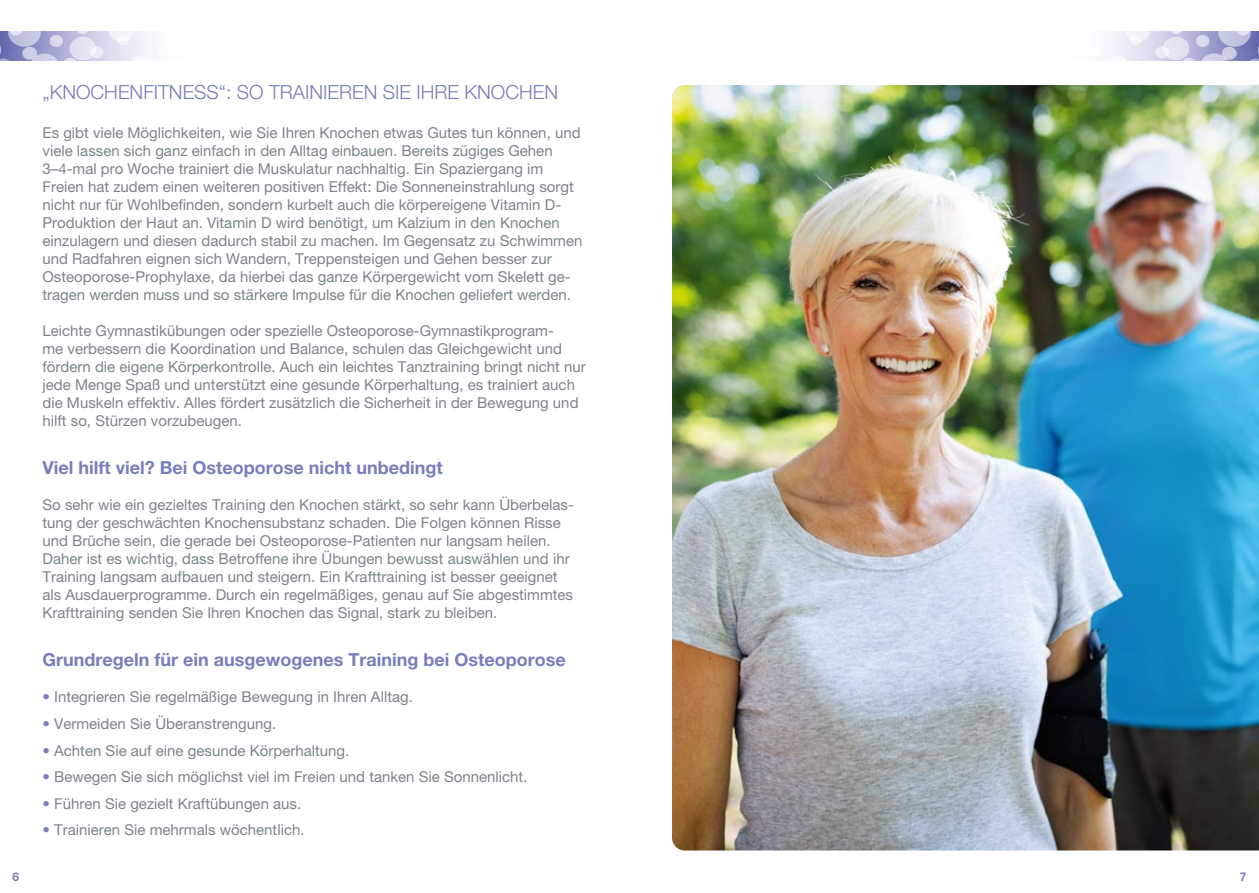
<style>
.page{position:relative;width:1259px;height:893px;background:#fff}
.page>*{position:absolute;margin:0;border:0;box-sizing:border-box;transform-origin:0 0}
.t1{font:300 19.5px "Helvetica Neue LT Pro";color:#787ebc}
.t2{font:700 18px "Helvetica Neue LT Pro";color:#787ebc}
.t3{font:15px/18px "Helvetica Neue LT Pro";color:#7a858a}
.t4{font:700 12px "Helvetica Neue LT Pro";color:#787ebc}
.s1{font-weight:300;color:#787ebc}
</style>
<div class="page">
<svg style="left:1110px;top:32px;width:149px;height:28px;background:#c7c7e3"></svg>
<svg style="left:0;top:32px;width:149px;height:28px;background:#c7c7e3"></svg>
<img style="left:672px;top:85px;width:587px;height:765px">
<h1 class="t1" style="left:43px;top:80px;width:517px">„KNOCHENFITNESS“: SO TRAINIEREN SIE IHRE KNOCHEN</h1>
<p class="t3" style="left:43px;top:124px;width:541px">Es gibt viele Möglichkeiten, wie Sie Ihren Knochen etwas Gutes tun können, und viele lassen sich ganz einfach in den Alltag einbauen. Bereits zügiges Gehen 3–4-mal pro Woche trainiert die Muskulatur nachhaltig. Ein Spaziergang im Freien hat zudem einen weiteren positiven Effekt: Die Sonneneinstrahlung sorgt nicht nur für Wohlbefinden, sondern kurbelt auch die körpereigene Vitamin D-Produktion der Haut an. Vitamin D wird benötigt, um Kalzium in den Knochen einzulagern und diesen dadurch stabil zu machen. Im Gegensatz zu Schwimmen und Radfahren eignen sich Wandern, Treppensteigen und Gehen besser zur Osteoporose-Prophylaxe, da hierbei das ganze Körpergewicht vom Skelett ge&shy;tragen werden muss und so stärkere Impulse für die Knochen geliefert werden.</p>
<p class="t3" style="left:43px;top:322px;width:545px">Leichte Gymnastikübungen oder spezielle Osteoporose-Gymnastikprogram-<br>me verbessern die Koordination und Balance, schulen das Gleichgewicht und fördern die eigene Körperkontrolle. Auch ein leichtes Tanztraining bringt nicht nur jede Menge Spaß und unterstützt eine gesunde Körperhaltung, es trainiert auch die Muskeln effektiv. Alles fördert zusätzlich die Sicherheit in der Bewegung und hilft so, Stürzen vorzubeugen.</p>
<p class="t2" style="left:43px;top:457px;width:402px">Viel hilft viel? Bei Osteoporose nicht unbedingt</p>
<p class="t3" style="left:43px;top:496px;width:533px">So sehr wie ein gezieltes Training den Knochen stärkt, so sehr kann Überbelas&shy;tung der geschwächten Knochensubstanz schaden. Die Folgen können Risse und Brüche sein, die gerade bei Osteoporose-Patienten nur langsam heilen.<br>Daher ist es wichtig, dass Betroffene ihre Übungen bewusst auswählen und ihr Training langsam aufbauen und steigern. Ein Krafttraining ist besser geeignet als Ausdauerprogramme. Durch ein regelmäßiges, genau auf Sie abgestimmtes Krafttraining senden Sie Ihren Knochen das Signal, stark zu bleiben.</p>
<p class="t2" style="left:43px;top:649px;width:525px">Grundregeln für ein ausgewogenes Training bei Osteoporose</p>
<p class="t3" style="left:43px;top:688px;width:372px"><span class="s1">•</span> Integrieren Sie regelmäßige Bewegung in Ihren Alltag.</p>
<p class="t3" style="left:43px;top:714px;width:235px"><span class="s1">•</span> Vermeiden Sie Überanstrengung.</p>
<p class="t3" style="left:43px;top:741px;width:308px"><span class="s1">•</span> Achten Sie auf eine gesunde Körperhaltung.</p>
<p class="t3" style="left:43px;top:767px;width:486px"><span class="s1">•</span> Bewegen Sie sich möglichst viel im Freien und tanken Sie Sonnenlicht.</p>
<p class="t3" style="left:43px;top:794px;width:260px"><span class="s1">•</span> Führen Sie gezielt Kraftübungen aus.</p>
<p class="t3" style="left:43px;top:820px;width:263px"><span class="s1">•</span> Trainieren Sie mehrmals wöchentlich.</p>
<p class="t4" style="left:13px;top:870px;width:8px">6</p>
<p class="t4" style="left:1239px;top:870px;width:8px">7</p>
</div>
